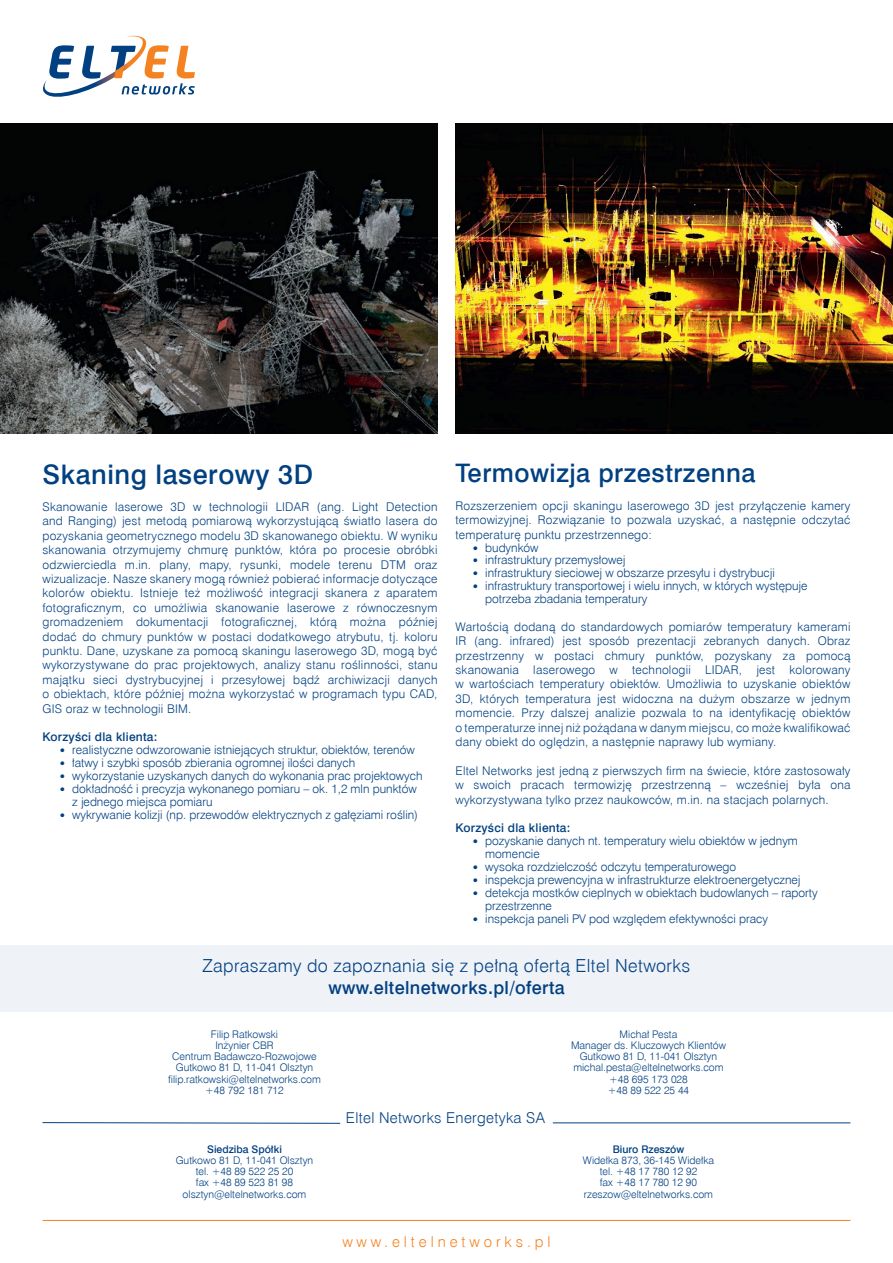
<style>
.page{position:relative;width:893px;height:1263px;background:#fff}
.page>*{position:absolute;margin:0;border:0;box-sizing:border-box;transform-origin:0 0}
.t1{font:27px "Swis 721 Md EUX";letter-spacing:.02em;color:#014081}
.t2{font:25.5px "Swis 721 Md EUX";letter-spacing:.02em;color:#014081}
.t3{font:18px "Swis 721 Lt EUX";letter-spacing:.02em;color:#014081}
.t4{font:18px "Swis 721 Md EUX";letter-spacing:.02em;color:#014081}
.t5{font:15px "Swis 721 Lt EUX";letter-spacing:.02em;color:#014081}
.t6{font:15px "Swis 721 Lt EUX";letter-spacing:.26em;color:#f58220}
.t7{font:12px/14.4px "Swis 721 Lt EUX";color:#014081;text-align:justify}
.t8{font:12px "Swis 721 Md EUX";letter-spacing:.02em;color:#014081}
.t9{font:10.5px/11.2px "Swis 721 Lt EUX";color:#014081;text-align:center}
.t10{font:10.5px "Swis 721 Md EUX";color:#014081}
.s1{font-family:"Calibri"}
</style>
<div class="page">
<hr style="left:43px;top:1220px;width:807px;height:1px;background:#f58220">
<img style="left:0;top:123px;width:437px;height:310px">
<svg style="left:43px;top:36px;width:152px;height:61px"></svg>
<img style="left:455px;top:123px;width:438px;height:310px">
<hr style="left:553px;top:1122px;width:297px;height:1px;background:#014081">
<svg style="left:42px;top:1122px;width:299px;height:2px"></svg>
<div style="left:0;top:945px;width:893px;height:67px;background:#eff2f7"></div>
<h1 class="t1" style="left:43px;top:457px;width:272px">Skaning laserowy 3D</h1>
<p class="t7" style="left:43px;top:500px;width:396px">Skanowanie laserowe 3D w technologii LIDAR (ang. Light Detection and Ranging) jest metodą pomiarową wykorzystującą światło lasera do pozyskania geometrycznego modelu 3D skanowanego obiektu. W wyniku skanowania otrzymujemy chmurę punktów, która po procesie obróbki odzwierciedla m.in. plany, mapy, rysunki, modele terenu DTM oraz wizualizacje. Nasze skanery mogą również pobierać informacje dotyczące kolorów obiektu. Istnieje też możliwość integracji skanera z aparatem fotograficznym, co umożliwia skanowanie laserowe z równoczesnym gromadzeniem dokumentacji fotograficznej, którą można później dodać do chmury punktów w postaci dodatkowego atrybutu, tj. koloru punktu. Dane, uzyskane za pomocą skaningu laserowego 3D, mogą być wykorzystywane do prac projektowych, analizy stanu roślinności, stanu majątku sieci dystrybucyjnej i przesyłowej bądź archiwizacji danych o obiektach, które później można wykorzystać w programach typu CAD, GIS oraz w technologii BIM.</p>
<p class="t8" style="left:43px;top:730px;width:116px">Korzyści dla klienta:</p>
<p class="t7" style="left:60px;top:743px;width:357px"><span class="s1">•</span> realistyczne odwzorowanie istniejących struktur, obiektów, terenów</p>
<p class="t7" style="left:60px;top:756px;width:297px"><span class="s1">•</span> łatwy i szybki sposób zbierania ogromnej ilości danych</p>
<p class="t7" style="left:60px;top:769px;width:364px"><span class="s1">•</span> wykorzystanie uzyskanych danych do wykonania prac projektowych</p>
<p class="t7" style="left:72px;top:783px;width:346px;line-height:12.9px;text-indent:-13px"><span class="s1">•</span> dokładność i precyzja wykonanego pomiaru – ok. 1,2 mln punktów z jednego miejsca pomiaru</p>
<p class="t7" style="left:60px;top:808px;width:360px"><span class="s1">•</span> wykrywanie kolizji (np. przewodów elektrycznych z gałęziami roślin)</p>
<h2 class="t2" style="left:455px;top:458px;width:301px">Termowizja przestrzenna</h2>
<p class="t7" style="left:455px;top:499px;width:396px">Rozszerzeniem opcji skaningu laserowego 3D jest przyłączenie kamery termowizyjnej. Rozwiązanie to pozwala uzyskać, a następnie odczytać temperaturę punktu przestrzennego:</p>
<p class="t7" style="left:472px;top:540px;width:68px"><span class="s1">•</span> budynków</p>
<p class="t7" style="left:472px;top:553px;width:154px"><span class="s1">•</span> infrastruktury przemysłowej</p>
<p class="t7" style="left:472px;top:566px;width:304px"><span class="s1">•</span> infrastruktury sieciowej w obszarze przesyłu i dystrybucji</p>
<p class="t7" style="left:485px;top:580px;width:324px;line-height:12.9px;text-indent:-13px"><span class="s1">•</span> infrastruktury transportowej i wielu innych, w których występuje potrzeba zbadania temperatury</p>
<p class="t7" style="left:455px;top:619px;width:396px">Wartością dodaną do standardowych pomiarów temperatury kamerami IR (ang. infrared) jest sposób prezentacji zebranych danych. Obraz przestrzenny w postaci chmury punktów, pozyskany za pomocą skanowania laserowego w technologii LIDAR, jest kolorowany w wartościach temperatury obiektów. Umożliwia to uzyskanie obiektów 3D, których temperatura jest widoczna na dużym obszarze w jednym momencie. Przy dalszej analizie pozwala to na identyfikację obiektów o temperaturze innej niż pożądana w danym miejscu, co może kwalifikować dany obiekt do oględzin, a następnie naprawy lub wymiany.</p>
<p class="t7" style="left:455px;top:763px;width:396px">Eltel Networks jest jedną z pierwszych firm na świecie, które zastosowały w swoich pracach termowizję przestrzenną – wcześniej była ona wykorzystywana tylko przez naukowców, m.in. na stacjach polarnych.</p>
<p class="t8" style="left:455px;top:821px;width:116px">Korzyści dla klienta:</p>
<p class="t7" style="left:485px;top:835px;width:314px;line-height:12.9px;text-indent:-13px"><span class="s1">•</span> pozyskanie danych nt. temperatury wielu obiektów w jednym momencie</p>
<p class="t7" style="left:472px;top:860px;width:265px"><span class="s1">•</span> wysoka rozdzielczość odczytu temperaturowego</p>
<p class="t7" style="left:472px;top:873px;width:330px"><span class="s1">•</span> inspekcja prewencyjna w infrastrukturze elektroenergetycznej</p>
<p class="t7" style="left:485px;top:886px;width:334px;line-height:12.9px;text-indent:-13px"><span class="s1">•</span> detekcja mostków cieplnych w obiektach budowlanych – raporty przestrzenne</p>
<p class="t7" style="left:472px;top:912px;width:297px"><span class="s1">•</span> inspekcja paneli PV pod względem efektywności pracy</p>
<h3 class="t3" style="left:203px;top:955px;width:489px">Zapraszamy do zapoznania się z pełną ofertą Eltel Networks</h3>
<h3 class="t4" style="left:328px;top:976px;width:238px">www.eltelnetworks.pl/oferta</h3>
<p class="t9" style="left:168px;top:1028px;width:154px">Filip Ratkowski<br>Inżynier CBR<br>Centrum Badawczo-Rozwojowe<br>Gutkowo 81 D, 11-041 Olsztyn filip.ratkowski@eltelnetworks.com +48 792 181 712</p>
<p class="t9" style="left:571px;top:1028px;width:156px">Michał Pesta<br>Manager ds. Kluczowych Klientów<br>Gutkowo 81 D, 11-041 Olsztyn michal.pesta@eltelnetworks.com +48 695 173 028<br>+48 89 522 25 44</p>
<p class="t10" style="left:207px;top:1142px;width:76px">Siedziba Spółki</p>
<p class="t9" style="left:176px;top:1155px;width:139px">Gutkowo 81 D, 11-041 Olsztyn tel. +48 89 522 25 20<br>fax +48 89 523 81 98 olsztyn@eltelnetworks.com</p>
<p class="t5" style="left:346px;top:1108px;width:200px">Eltel Networks Energetyka SA</p>
<p class="t6" style="left:342px;top:1233px;width:210px">www.eltelnetworks.pl</p>
<p class="t10" style="left:613px;top:1142px;width:73px">Biuro Rzeszów</p>
<p class="t9" style="left:583px;top:1155px;width:133px">Widełka 873, 36-145 Widełka tel. +48 17 780 12 92<br>fax +48 17 780 12 90 rzeszow@eltelnetworks.com</p>
</div>
